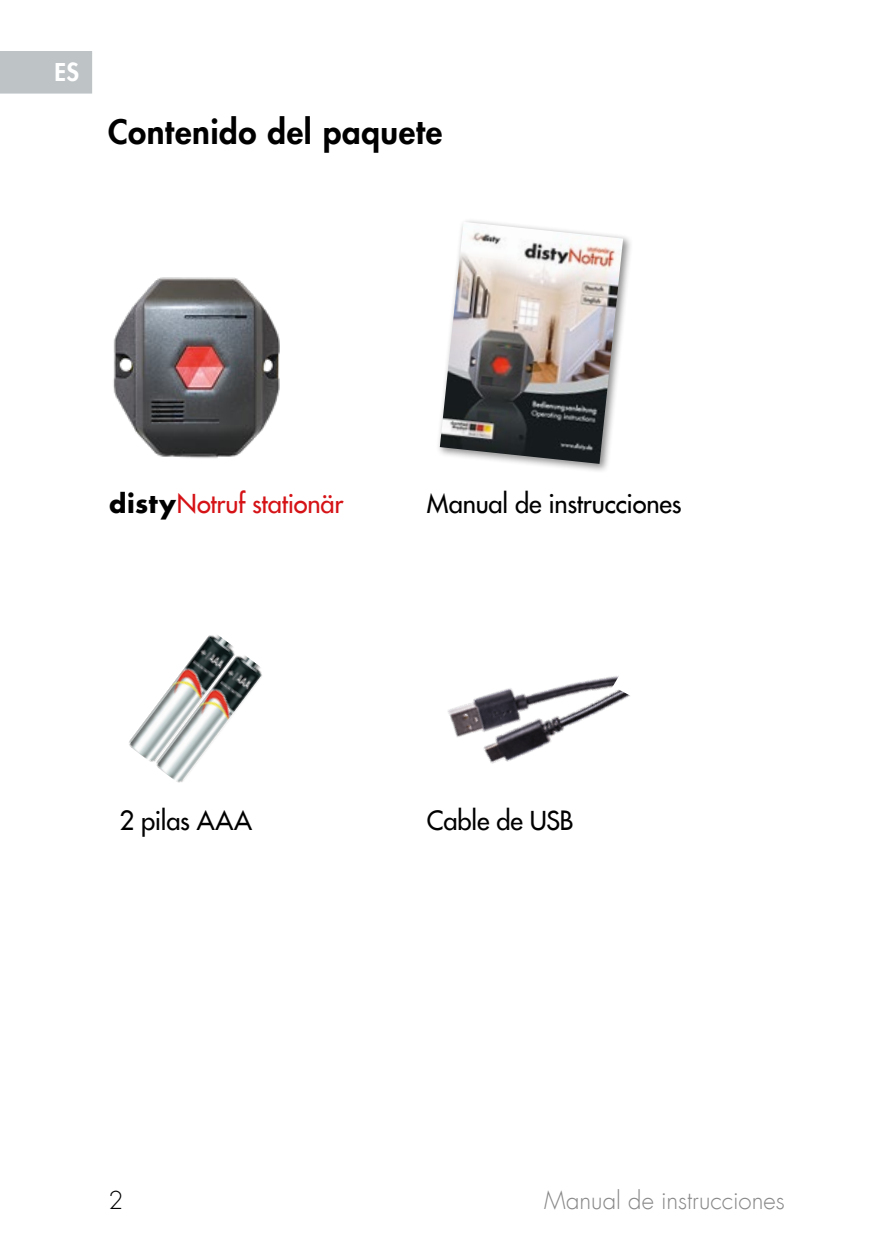
<style>
.page{position:relative;width:893px;height:1259px;background:#fff}
.page>*{position:absolute;margin:0;border:0;box-sizing:border-box;transform-origin:0 0}
.t1{font:800 33px "Futura";letter-spacing:.02em;color:#000}
.t2{font:25.5px "Futura";letter-spacing:-.005em;color:#000}
.t3{font:25.5px "Futura";letter-spacing:-.005em;color:#d51317}
.t4{font:300 24px "Futura";color:#878787}
.t5{font:800 24px "Futura";color:#fff}
.t6{font:300 24px "Futura";color:#000}
.s1{font-weight:700;color:#000}
</style>
<div class="page">
<div style="left:436px;top:218px;width:197px;height:256px;background:#000;opacity:.45"></div>
<img style="left:440px;top:222px;width:183px;height:242px">
<img style="left:457px;top:676px;width:173px;height:88px">
<img style="left:129px;top:635px;width:101px;height:123px">
<img style="left:145px;top:644px;width:117px;height:139px">
<img style="left:113px;top:277px;width:167px;height:182px">
<div style="left:0;top:51px;width:92px;height:43px;background:#bec3c6"></div>
<p class="t5" style="left:55px;top:61px;width:26px">ES</p>
<p class="t1" style="left:108px;top:115px;width:336px">Contenido del paquete</p>
<p class="t3" style="left:109px;top:491px;width:236px"><span class="s1">disty</span>Notruf stationär</p>
<p class="t2" style="left:427px;top:491px;width:256px">Manual de instrucciones</p>
<p class="t2" style="left:120px;top:807px;width:134px">2 pilas AAA</p>
<p class="t2" style="left:427px;top:807px;width:148px">Cable de USB</p>
<p class="t6" style="left:108px;top:1188px;width:16px">2</p>
<p class="t4" style="left:544px;top:1188px;width:242px">Manual de instrucciones</p>
</div>
